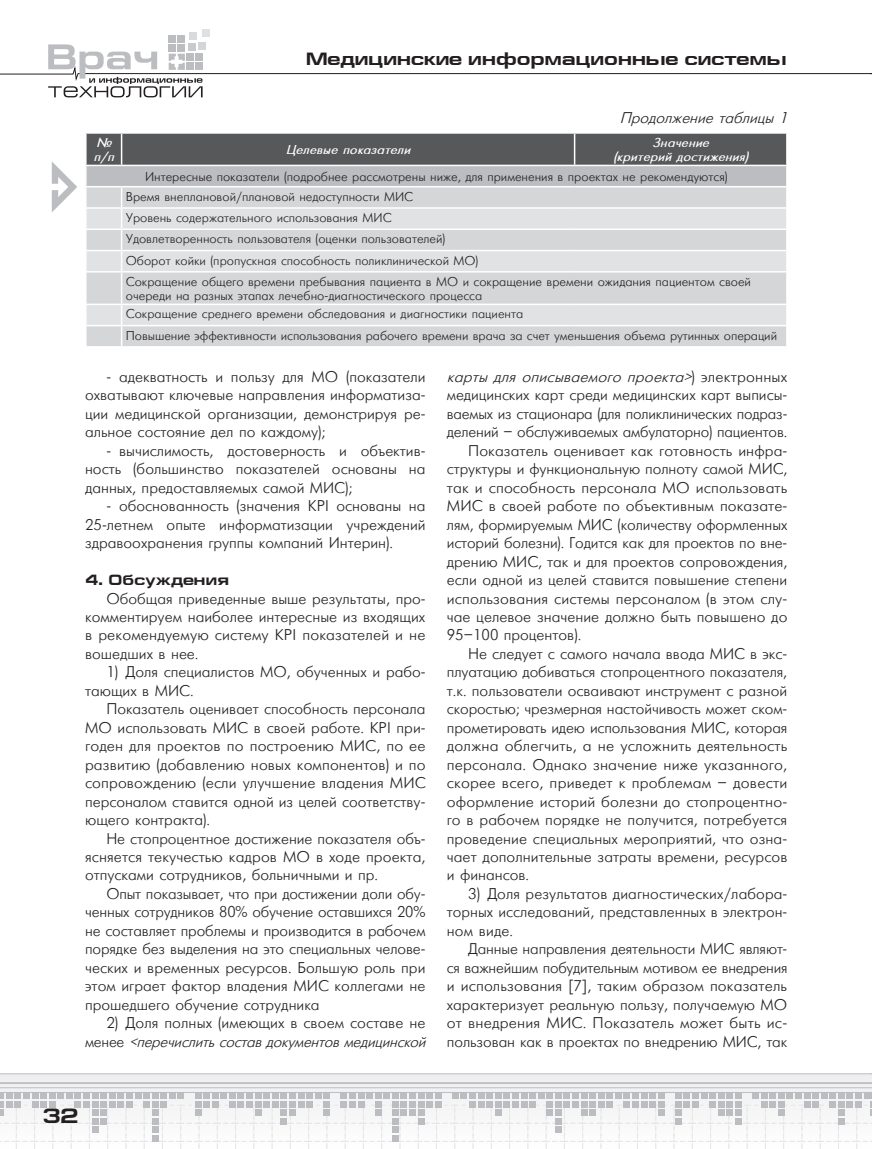
<style>
.page{position:relative;width:872px;height:1149px;background:#fff}
.page>*{position:absolute;margin:0;border:0;box-sizing:border-box;transform-origin:0 0}
.t1{font:700 21px "Europe Extended";color:#231f20}
.t2{font:700 18px "Europe Extended";color:#231f20}
.текст_статьи{font:15.45px/18.5px "Futuris";color:#231f20;text-align:justify}
.табл{font:italic 15.45px "Futuris";color:#231f20}
.подзголовок-2{font:700 15px "Europe Extended";letter-spacing:.01em;color:#231f20}
.Текст_таблицы{font:12.75px/14.2px "Futuris";color:#231f20}
.головные_строки_табл{font:italic 700 12.75px/14.2px "Futuris";color:#fff;text-align:center}
.s1{font-style:italic}
</style>
<div class="page">
<div style="left:0;top:1073px;width:872px;height:75px;background:linear-gradient(to right,#efefef,#eeeef0)"></div>
<svg style="left:52px;top:162px;width:25px;height:50px"></svg>
<div style="left:198px;top:42px;width:7px;height:7px;background:#d4d5d7"></div>
<div style="left:203px;top:29px;width:7px;height:8px;background:#dfe0e2"></div>
<div style="left:188px;top:43px;width:7px;height:8px;background:#c9cacc"></div>
<div style="left:169px;top:36px;width:7px;height:7px;background:#bcbdc0"></div>
<div style="left:178px;top:36px;width:7px;height:7px;background:#bcbdc0"></div>
<div style="left:189px;top:32px;width:7px;height:7px;background:#d9dadc"></div>
<hr style="left:0;top:1073px;width:872px;height:1px;background:#bcbdc0">
<svg style="left:870px;top:1074px;width:2px;height:8px"></svg>
<svg style="left:0;top:44px;width:872px;height:53px"></svg>
<svg style="left:0;top:1082px;width:872px;height:66px"></svg>
<div style="left:87px;top:326px;width:699px;height:20px;background:#d5d6d8"></div>
<svg style="left:87px;top:272px;width:699px;height:53px;background:#dadbdd"></svg>
<svg style="left:85px;top:133px;width:702px;height:138px;background:#bcbdbf"></svg>
<hr style="left:121px;top:272px;width:1px;height:31px;background:#fff">
<hr style="left:85px;top:303px;width:37px;height:2px;background:#fff">
<hr style="left:122px;top:303px;width:452px;height:2px;background:#fff">
<hr style="left:574px;top:303px;width:213px;height:2px;background:#fff">
<svg style="left:121px;top:305px;width:1px;height:41px"></svg>
<p class="t2" style="left:306px;top:48px;width:482px">Медицинские информационные системы</p>
<p class="головные_строки_табл" style="left:96px;top:136px;width:17px">№</p>
<p class="головные_строки_табл" style="left:94px;top:150px;width:22px">п/п</p>
<p class="табл" style="left:619px;top:110px;width:169px">Продолжение таблицы 1</p>
<p class="головные_строки_табл" style="left:286px;top:143px;width:126px">Целевые показатели</p>
<p class="головные_строки_табл" style="left:613px;top:136px;width:136px">Значение<br>(критерий достижения)</p>
<p class="Текст_таблицы" style="left:145px;top:170px;width:584px">Интересные показатели (подробнее рассмотрены ниже, для применения в проектах не рекомендуются)</p>
<p class="Текст_таблицы" style="left:126px;top:189px;width:289px">Время внеплановой/плановой недоступности МИС</p>
<p class="Текст_таблицы" style="left:126px;top:211px;width:267px">Уровень содержательного использования МИС</p>
<p class="Текст_таблицы" style="left:126px;top:232px;width:321px">Удовлетворенность пользователя (оценки пользователей)</p>
<p class="Текст_таблицы" style="left:126px;top:253px;width:354px">Оборот койки (пропускная способность поликлинической МО)</p>
<p class="Текст_таблицы" style="left:126px;top:274px;width:626px">Сокращение общего времени пребывания пациента в МО и сокращение времени ожидания пациентом своей очереди на разных этапах лечебно-диагностического процесса</p>
<p class="Текст_таблицы" style="left:126px;top:307px;width:399px">Сокращение среднего времени обследования и диагностики пациента</p>
<p class="Текст_таблицы" style="left:126px;top:328px;width:652px">Повышение эффективности использования рабочего времени врача за счет уменьшения объема рутинных операций</p>
<p class="текст_статьи" style="left:85px;top:368px;width:342px;text-indent:21px">- адекватность и пользу для МО (показатели охватывают ключевые направления информатиза&shy;ции медицинской организации, демонстрируя ре&shy;альное состояние дел по каждому);</p>
<p class="текст_статьи" style="left:85px;top:441px;width:342px;text-indent:21px">- вычислимость, достоверность и объектив&shy;ность (большинство показателей основаны на данных, предоставляемых самой МИС);</p>
<p class="текст_статьи" style="left:85px;top:497px;width:342px;text-indent:21px">- обоснованность (значения KPI основаны на 25-летнем опыте информатизации учреждений здравоохранения группы компаний Интерин).</p>
<p class="подзголовок-2" style="left:85px;top:571px;width:145px">4. Обсуждения</p>
<p class="текст_статьи" style="left:85px;top:589px;width:342px;text-indent:21px">Обобщая приведенные выше результаты, про&shy;комментируем наиболее интересные из входящих в рекомендуемую систему KPI показателей и не вошедших в нее.</p>
<p class="текст_статьи" style="left:85px;top:663px;width:342px;text-indent:21px">1) Доля специалистов МО, обученных и рабо&shy;тающих в МИС.</p>
<p class="текст_статьи" style="left:85px;top:700px;width:342px;text-indent:21px">Показатель оценивает способность персонала МО использовать МИС в своей работе. KPI при&shy;годен для проектов по построению МИС, по ее развитию (добавлению новых компонентов) и по сопровождению (если улучшение владения МИС персоналом ставится одной из целей соответству&shy;ющего контракта).</p>
<p class="текст_статьи" style="left:85px;top:829px;width:342px;text-indent:21px">Не стопроцентное достижение показателя объ&shy;ясняется текучестью кадров МО в ходе проекта, отпусками сотрудников, больничными и пр.</p>
<p class="текст_статьи" style="left:85px;top:884px;width:342px;text-indent:21px">Опыт показывает, что при достижении доли обу&shy;ченных сотрудников 80% обучение оставшихся 20% не составляет проблемы и производится в рабочем порядке без выделения на это специальных челове&shy;ческих и временных ресурсов. Большую роль при этом играет фактор владения МИС коллегами не прошедшего обучение сотрудника</p>
<p class="текст_статьи" style="left:85px;top:1013px;width:342px;text-align:right">2) Доля полных (имеющих в своем составе не менее <span class="s1">&lt;перечислить состав документов медицинской</span></p>
<p class="текст_статьи" style="left:447px;top:368px;width:342px"><span class="s1">карты для описываемого проекта&gt;</span>) электронных медицинских карт среди медицинских карт выписы&shy;ваемых из стационара (для поликлинических подраз&shy;делений – обслуживаемых амбулаторно) пациентов.</p>
<p class="текст_статьи" style="left:447px;top:441px;width:342px;text-indent:21px">Показатель оценивает как готовность инфра&shy;структуры и функциональную полноту самой МИС, так и способность персонала МО использовать МИС в своей работе по объективным показате&shy;лям, формируемым МИС (количеству оформленных историй болезни). Годится как для проектов по вне&shy;дрению МИС, так и для проектов сопровождения, если одной из целей ставится повышение степени использования системы персоналом (в этом слу&shy;чае целевое значение должно быть повышено до 95–100 процентов).</p>
<p class="текст_статьи" style="left:447px;top:644px;width:342px;text-indent:21px">Не следует с самого начала ввода МИС в экс&shy;плуатацию добиваться стопроцентного показателя, т.к. пользователи осваивают инструмент с разной скоростью; чрезмерная настойчивость может ском&shy;прометировать идею использования МИС, которая должна облегчить, а не усложнить деятельность персонала. Однако значение ниже указанного, скорее всего, приведет к проблемам – довести оформление историй болезни до стопроцентно&shy;го в рабочем порядке не получится, потребуется проведение специальных мероприятий, что озна&shy;чает дополнительные затраты времени, ресурсов и финансов.</p>
<p class="текст_статьи" style="left:447px;top:884px;width:342px;text-indent:21px">3) Доля результатов диагностических/лабора&shy;торных исследований, представленных в электрон&shy;ном виде.</p>
<p class="текст_статьи" style="left:447px;top:939px;width:342px;text-indent:21px">Данные направления деятельности МИС являют&shy;ся важнейшим побудительным мотивом ее внедрения и использования [7], таким образом показатель характеризует реальную пользу, получаемую МО от внедрения МИС. Показатель может быть ис&shy;пользован как в проектах по внедрению МИС, так</p>
<h1 class="t1" style="left:43px;top:1104px;width:38px">32</h1>
</div>
